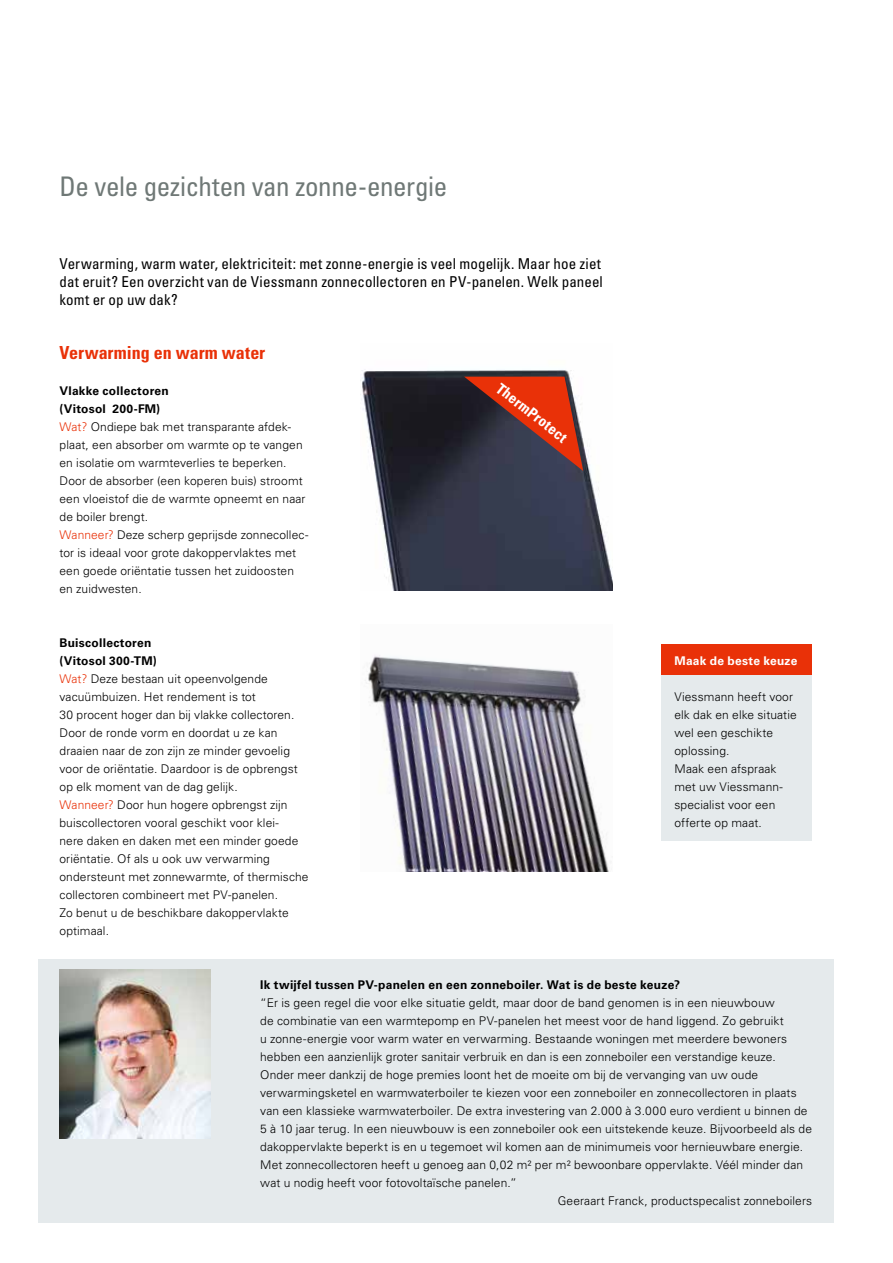
<style>
.page{position:relative;width:893px;height:1263px;background:#fff}
.page>*{position:absolute;margin:0;border:0;box-sizing:border-box;transform-origin:0 0}
.t1{font:condensed 27px "Univers LT Std";letter-spacing:-.015em;color:#6f7876}
.t2{font:700 condensed 18px "Univers LT Std";color:#e93108}
.t3{font:condensed 15px/18px "Univers LT Std";letter-spacing:.01em;color:#000}
.t4{font:700 condensed 15px "Univers LT Std";color:#fff}
.t5{font:300 12px/18px "Univers LT Std";letter-spacing:.01em;color:#000}
.t6{font:700 12px "Univers LT Std";letter-spacing:.02em;color:#000}
.t7{font:700 12px "Univers LT Std";letter-spacing:.02em;color:#fff}
.s1{font-weight:700}
.s2{color:#e93108}
</style>
<div class="page">
<div style="left:38px;top:959px;width:795px;height:263px;background:#e5eaec"></div>
<img style="left:365px;top:655px;width:244px;height:216px">
<img style="left:360px;top:370px;width:252px;height:221px">
<div style="left:662px;top:645px;width:150px;height:30px;background:#e93108"></div>
<div style="left:662px;top:675px;width:150px;height:165px;background:#e5eaec"></div>
<img style="left:60px;top:969px;width:150px;height:169px">
<svg style="left:464px;top:377px;width:119px;height:94px;background:#863a32"></svg>
<h1 class="t1" style="left:60px;top:169px;width:389px">De vele gezichten van zonne-energie</h1>
<p class="t3" style="left:60px;top:254px;width:545px">Verwarming, warm water, elektriciteit: met zonne-energie is veel mogelijk. Maar hoe ziet dat eruit? Een overzicht van de Viessmann zonnecollectoren en PV-panelen. Welk paneel komt er op uw dak?</p>
<h2 class="t2" style="left:60px;top:341px;width:207px">Verwarming en warm water</h2>
<p class="t5" style="left:60px;top:381px;width:250px"><span class="s1">Vlakke collectoren<br>(Vitosol 200-FM)<br></span><span class="s2">Wat?</span> Ondiepe bak met transparante afdek&shy;plaat, een absorber om warmte op te vangen en isolatie om warmteverlies te beperken.<br>Door de absorber (een koperen buis) stroomt een vloeistof die de warmte opneemt en naar de boiler brengt.<br><span class="s2">Wanneer?</span> Deze scherp geprijsde zonnecollec&shy;tor is ideaal voor grote dakoppervlaktes met een goede oriëntatie tussen het zuidoosten en zuidwesten.</p>
<p class="t5" style="left:60px;top:633px;width:251px"><span class="s1">Buiscollectoren<br>(Vitosol 300-TM)<br></span><span class="s2">Wat?</span> Deze bestaan uit opeenvolgende vacuümbuizen. Het rendement is tot<br>30 procent hoger dan bij vlakke collectoren.<br>Door de ronde vorm en doordat u ze kan draaien naar de zon zijn ze minder gevoelig voor de oriëntatie. Daardoor is de opbrengst op elk moment van de dag gelijk.<br><span class="s2">Wanneer?</span> Door hun hogere opbrengst zijn buiscollectoren vooral geschikt voor klei-<br>nere daken en daken met een minder goede oriëntatie. Of als u ook uw verwarming ondersteunt met zonnewarmte, of thermische collectoren combineert met PV-panelen.<br>Zo benut u de beschikbare dakoppervlakte optimaal.</p>
<p class="t4" style="left:504px;top:379px;width:87px;rotate:38deg">ThermProtect</p>
<p class="t7" style="left:674px;top:653px;width:125px">Maak de beste keuze</p>
<p class="t5" style="left:674px;top:687px;width:124px">Viessmann heeft voor elk dak en elke situatie wel een geschikte oplossing.<br>Maak een afspraak met uw Viessmann&shy;specialist voor een offerte op maat.</p>
<p class="t6" style="left:260px;top:977px;width:421px">Ik twijfel tussen PV-panelen en een zonneboiler. Wat is de beste keuze?</p>
<p class="t5" style="left:260px;top:993px;width:516px">“Er is geen regel die voor elke situatie geldt, maar door de band genomen is in een nieuwbouw</p>
<p class="t5" style="left:260px;top:1011px;width:525px">de combinatie van een warmtepomp en PV-panelen het meest voor de hand liggend. Zo gebruikt</p>
<p class="t5" style="left:260px;top:1029px;width:528px">u zonne-energie voor warm water en verwarming. Bestaande woningen met meerdere bewoners</p>
<p class="t5" style="left:260px;top:1047px;width:517px">hebben een aanzienlijk groter sanitair verbruik en dan is een zonneboiler een verstandige keuze.</p>
<p class="t5" style="left:260px;top:1065px;width:499px">Onder meer dankzij de hoge premies loont het de moeite om bij de vervanging van uw oude</p>
<p class="t5" style="left:260px;top:1083px;width:538px">verwarmingsketel en warmwaterboiler te kiezen voor een zonneboiler en zonnecollectoren in plaats</p>
<p class="t5" style="left:260px;top:1101px;width:549px">van een klassieke warmwaterboiler. De extra investering van 2.000 à 3.000 euro verdient u binnen de</p>
<p class="t5" style="left:260px;top:1119px;width:553px">5 à 10 jaar terug. In een nieuwbouw is een zonneboiler ook een uitstekende keuze. Bijvoorbeeld als de</p>
<p class="t5" style="left:260px;top:1137px;width:544px">dakoppervlakte beperkt is en u tegemoet wil komen aan de minimumeis voor hernieuwbare energie.</p>
<p class="t5" style="left:260px;top:1155px;width:544px">Met zonnecollectoren heeft u genoeg aan 0,02 m² per m² bewoonbare oppervlakte. Véél minder dan</p>
<p class="t5" style="left:260px;top:1173px;width:258px">wat u nodig heeft voor fotovoltaïsche panelen.”</p>
<p class="t5" style="left:558px;top:1191px;width:256px">Geeraart Franck, productspecalist zonneboilers</p>
</div>
